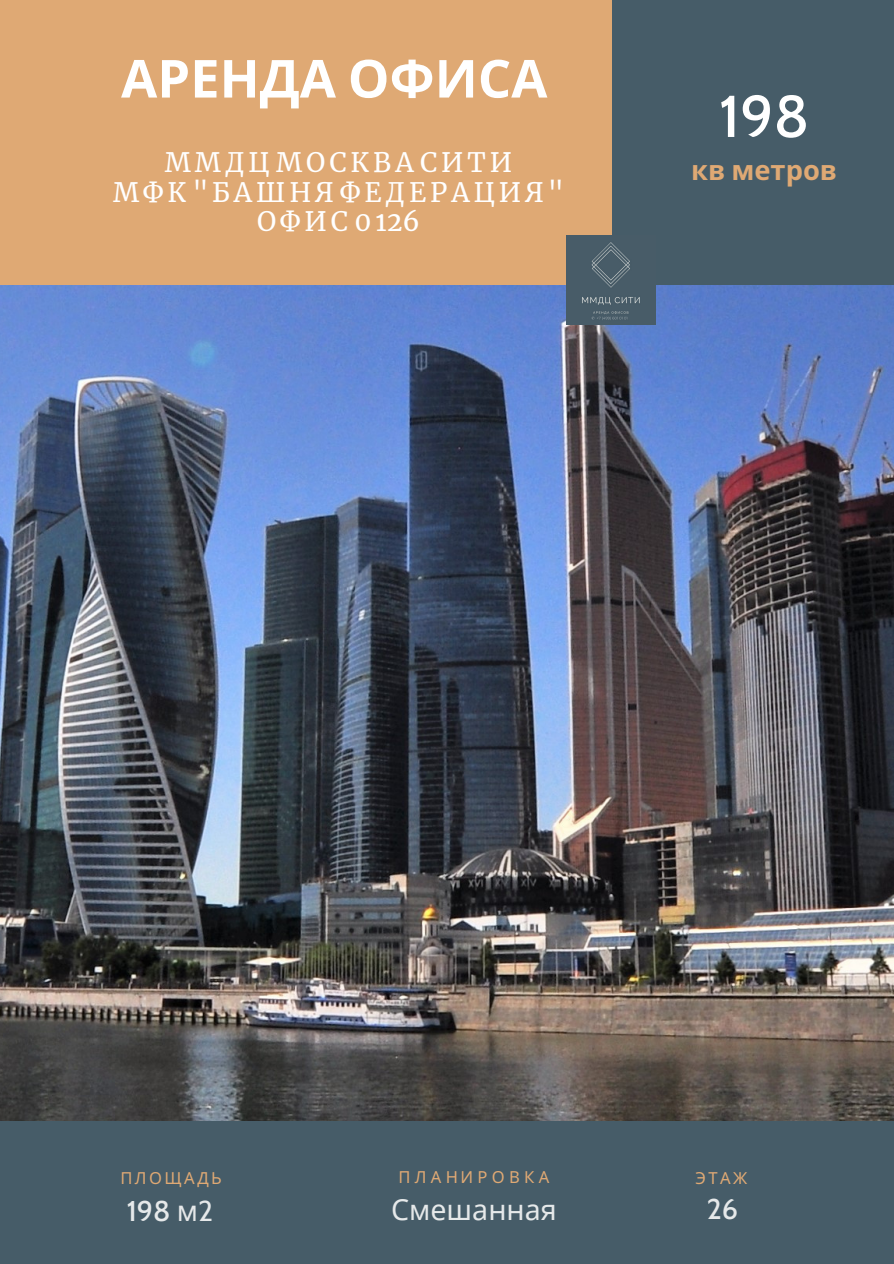
<style>
.page{position:relative;width:894px;height:1264px;background:#fff}
.page>*{position:absolute;margin:0;border:0;box-sizing:border-box;transform-origin:0 0}
.t1{font:500 58.8px "Cabin";color:#fff}
.t2{font:700 52.35px "Noto Sans";color:#fff}
.t3{font:28.5px "Noto Sans";color:#e6e9ea}
.t4{font:500 28.5px "Cabin";color:#e6e9ea}
.t5{font:700 27.3px "Noto Sans";color:#dfa974}
.t6{font:26.55px/29.4px "Merriweather";letter-spacing:.15em;color:#fff;text-align:center}
.t7{font:16.5px "Noto Sans";letter-spacing:.15em;color:#dfa974}
.t8{font:16.5px "Noto Sans";letter-spacing:.26em;color:#dfa974}
.s1{font-style:inherit}
.s2{font-family:"Noto Sans";font-weight:400}
.s3{font-weight:400}
</style>
<div class="page">
<div style="left:0;top:0;width:893px;height:1263px;background:#465c68"></div>
<div style="left:0;top:0;width:611px;height:307px;background:#dfa974"></div>
<img style="left:0;top:286px;width:893px;height:834px">
<img style="left:566px;top:236px;width:89px;height:89px">
<p class="t2" style="left:121px;top:42px;width:428px">АРЕНДА ОФИСА</p>
<p class="t6" style="left:113px;top:148px;width:452px">ММДЦ МОСКВА СИТИ<br>МФК "БАШНЯ ФЕДЕРАЦИЯ"<br>ОФИС 0<span class="s1">126</span></p>
<p class="t1" style="left:718px;top:80px;width:92px">198</p>
<p class="t5" style="left:691px;top:151px;width:147px">кв метров</p>
<p class="t7" style="left:120px;top:1166px;width:103px">ПЛОЩАДЬ</p>
<p class="t4" style="left:127px;top:1193px;width:88px">198 <span class="s2">м</span><span class="s3">2</span></p>
<p class="t8" style="left:398px;top:1165px;width:152px">ПЛАНИРОВКА</p>
<p class="t3" style="left:391px;top:1190px;width:167px">Смешанная</p>
<p class="t7" style="left:695px;top:1166px;width:53px">ЭТАЖ</p>
<p class="t4" style="left:706px;top:1191px;width:33px">26</p>
</div>
